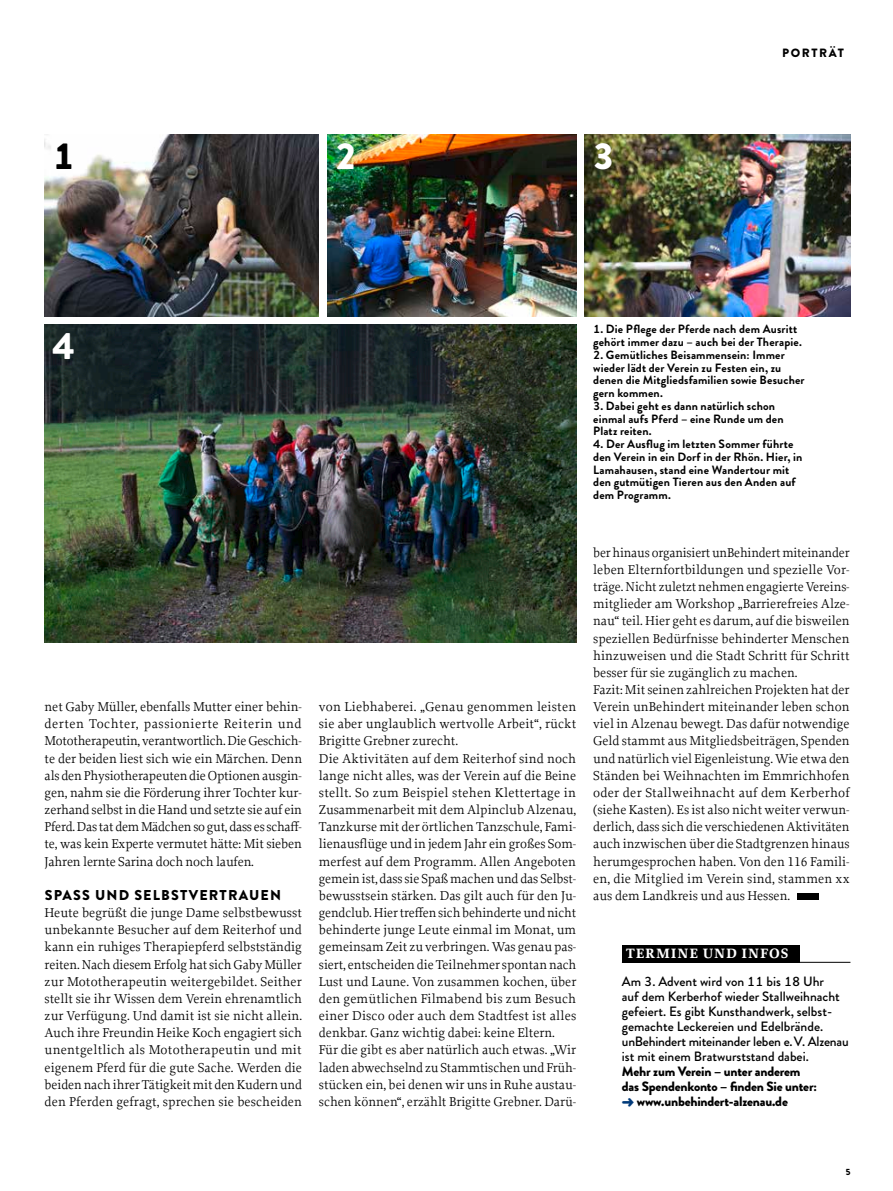
<style>
.page{position:relative;width:893px;height:1191px;background:#fff}
.page>*{position:absolute;margin:0;border:0;box-sizing:border-box;transform-origin:0 0}
.t1{font:900 37.5px "Brandon Grotesque";color:#fff}
.t2{font:900 37.5px "Brandon Grotesque";color:#000}
.t3{font:900 14.25px "Brandon Grotesque";letter-spacing:.08em;color:#000}
.t4{font:700 14.25px "Proforma";letter-spacing:.06em;color:#fff}
.t5{font:13.5px/17.1px "Proforma";color:#000;text-align:justify}
.t6{font:500 13.5px/15px "Brandon Grotesque";color:#000}
.t7{font:900 13.5px/15px "Brandon Grotesque";letter-spacing:-.015em;color:#000}
.t8{font:700 12px/12.8px "Brandon Grotesque";letter-spacing:.01em;color:#000}
.t9{font:900 12px "Brandon Grotesque";letter-spacing:.135em;color:#000}
.t10{font:900 9px "Brandon Grotesque";color:#000}
.s1{color:#003a7a}
</style>
<div class="page">
<hr style="left:622px;top:962px;width:228px;height:1px;background:#000">
<div style="left:622px;top:944px;width:178px;height:18px;background:#000"></div>
<img style="left:327px;top:134px;width:249px;height:182px">
<img style="left:585px;top:134px;width:265px;height:182px">
<img style="left:45px;top:324px;width:531px;height:318px">
<img style="left:45px;top:134px;width:274px;height:182px">
<div style="left:797px;top:893px;width:21px;height:7px;background:#000"></div>
<h1 class="t2" style="left:53px;top:130px;width:22px">1</h1>
<h1 class="t1" style="left:336px;top:130px;width:22px">2</h1>
<h1 class="t1" style="left:593px;top:130px;width:22px">3</h1>
<p class="t9" style="left:782px;top:45px;width:63px">PORTRÄT</p>
<h1 class="t1" style="left:53px;top:320px;width:22px">4</h1>
<p class="t8" style="left:593px;top:323px;width:210px">1. Die Pflege der Pferde nach dem Ausritt gehört immer dazu – auch bei der Therapie.</p>
<p class="t8" style="left:593px;top:348px;width:213px">2. Gemütliches Beisammensein: Immer wieder lädt der Verein zu Festen ein, zu denen die Mitgliedsfamilien sowie Besucher gern kommen.</p>
<p class="t8" style="left:593px;top:399px;width:192px">3. Dabei geht es dann natürlich schon einmal aufs Pferd – eine Runde um den<br>Platz reiten.</p>
<p class="t8" style="left:593px;top:438px;width:211px">4. Der Ausflug im letzten Sommer führte den Verein in ein Dorf in der Rhön. Hier, in Lamahausen, stand eine Wandertour mit den gutmütigen Tieren aus den Anden auf dem Programm.</p>
<p class="t5" style="left:45px;top:698px;width:259px">net Gaby Müller, ebenfalls Mutter einer behin&shy;derten Tochter, passionierte Reiterin und Mototherapeutin, verantwortlich. Die Geschich&shy;te der beiden liest sich wie ein Märchen. Denn als den Physiotherapeuten die Optionen ausgin&shy;gen, nahm sie die Förderung ihrer Tochter kur&shy;zerhand selbst in die Hand und setzte sie auf ein Pferd. Das tat dem Mädchen so gut, dass es schaff&shy;te, was kein Experte vermutet hätte: Mit sieben Jahren lernte Sarina doch noch laufen.</p>
<p class="t3" style="left:45px;top:885px;width:238px">SPASS UND SELBSTVERTRAUEN</p>
<p class="t5" style="left:45px;top:904px;width:259px">Heute begrüßt die junge Dame selbstbewusst unbekannte Besucher auf dem Reiterhof und kann ein ruhiges Therapiepferd selbstständig reiten. Nach diesem Erfolg hat sich Gaby Müller zur Mototherapeutin weitergebildet. Seither stellt sie ihr Wissen dem Verein ehrenamtlich zur Verfügung. Und damit ist sie nicht allein.<br>Auch ihre Freundin Heike Koch engagiert sich unentgeltlich als Mototherapeutin und mit eigenem Pferd für die gute Sache. Werden die beiden nach ihrer Tätigkeit mit den Kudern und den Pferden gefragt, sprechen sie bescheiden</p>
<p class="t5" style="left:319px;top:698px;width:259px;text-align:left">von Liebhaberei. „Genau genommen leisten sie aber unglaublich wertvolle Arbeit“, rückt Brigitte Grebner zurecht.<br>Die Aktivitäten auf dem Reiterhof sind noch lange nicht alles, was der Verein auf die Beine stellt. So zum Beispiel stehen Klettertage in Zusammenarbeit mit dem Alpinclub Alzenau, Tanzkurse mit der örtlichen Tanzschule, Fami&shy;lienausflüge und in jedem Jahr ein großes Som&shy;merfest auf dem Programm. Allen Angeboten gemein ist, dass sie Spaß machen und das Selbst&shy;bewusstsein stärken. Das gilt auch für den Ju&shy;gendclub. Hier treffen sich behinderte und nicht behinderte junge Leute einmal im Monat, um gemeinsam Zeit zu verbringen. Was genau pas&shy;siert, entscheiden die Teilnehmer spontan nach Lust und Laune. Von zusammen kochen, über den gemütlichen Filmabend bis zum Besuch einer Disco oder auch dem Stadtfest ist alles denkbar. Ganz wichtig dabei: keine Eltern.<br>Für die gibt es aber natürlich auch etwas. „Wir laden abwechselnd zu Stammtischen und Früh&shy;stücken ein, bei denen wir uns in Ruhe austau&shy;schen können“, erzählt Brigitte Grebner. Darü-</p>
<p class="t5" style="left:593px;top:543px;width:258px;text-align:left">ber hinaus organisiert unBehindert miteinander leben Elternfortbildungen und spezielle Vor&shy;träge. Nicht zuletzt nehmen engagierte Vereins&shy;mitglieder am Workshop „Barrierefreies Alze&shy;nau“ teil. Hier geht es darum, auf die bisweilen speziellen Bedürfnisse behinderter Menschen hinzuweisen und die Stadt Schritt für Schritt besser für sie zugänglich zu machen.<br>Fazit: Mit seinen zahlreichen Projekten hat der Verein unBehindert miteinander leben schon viel in Alzenau bewegt. Das dafür notwendige Geld stammt aus Mitgliedsbeiträgen, Spenden und natürlich viel Eigenleistung. Wie etwa den Ständen bei Weihnachten im Emmrichhofen oder der Stallweihnacht auf dem Kerberhof (siehe Kasten). Es ist also nicht weiter verwun&shy;derlich, dass sich die verschiedenen Aktivitäten auch inzwischen über die Stadtgrenzen hinaus herumgesprochen haben. Von den 116 Famili&shy;en, die Mitglied im Verein sind, stammen xx aus dem Landkreis und aus Hessen.</p>
<p class="t4" style="left:626px;top:944px;width:164px">TERMINE UND INFOS</p>
<p class="t6" style="left:622px;top:974px;width:228px">Am 3. Advent wird von 11 bis 18 Uhr<br>auf dem Kerberhof wieder Stallweihnacht gefeiert. Es gibt Kunsthandwerk, selbst&shy;gemachte Leckereien und Edelbrände. unBehindert miteinander leben e.V. Alzenau ist mit einem Bratwurststand dabei.</p>
<p class="t7" style="left:622px;top:1064px;width:197px">Mehr zum Verein – unter anderem das Spendenkonto – finden Sie unter: <span class="s1">➜</span> www.unbehindert-alzenau.de</p>
<p class="t10" style="left:846px;top:1165px;width:6px">5</p>
</div>
